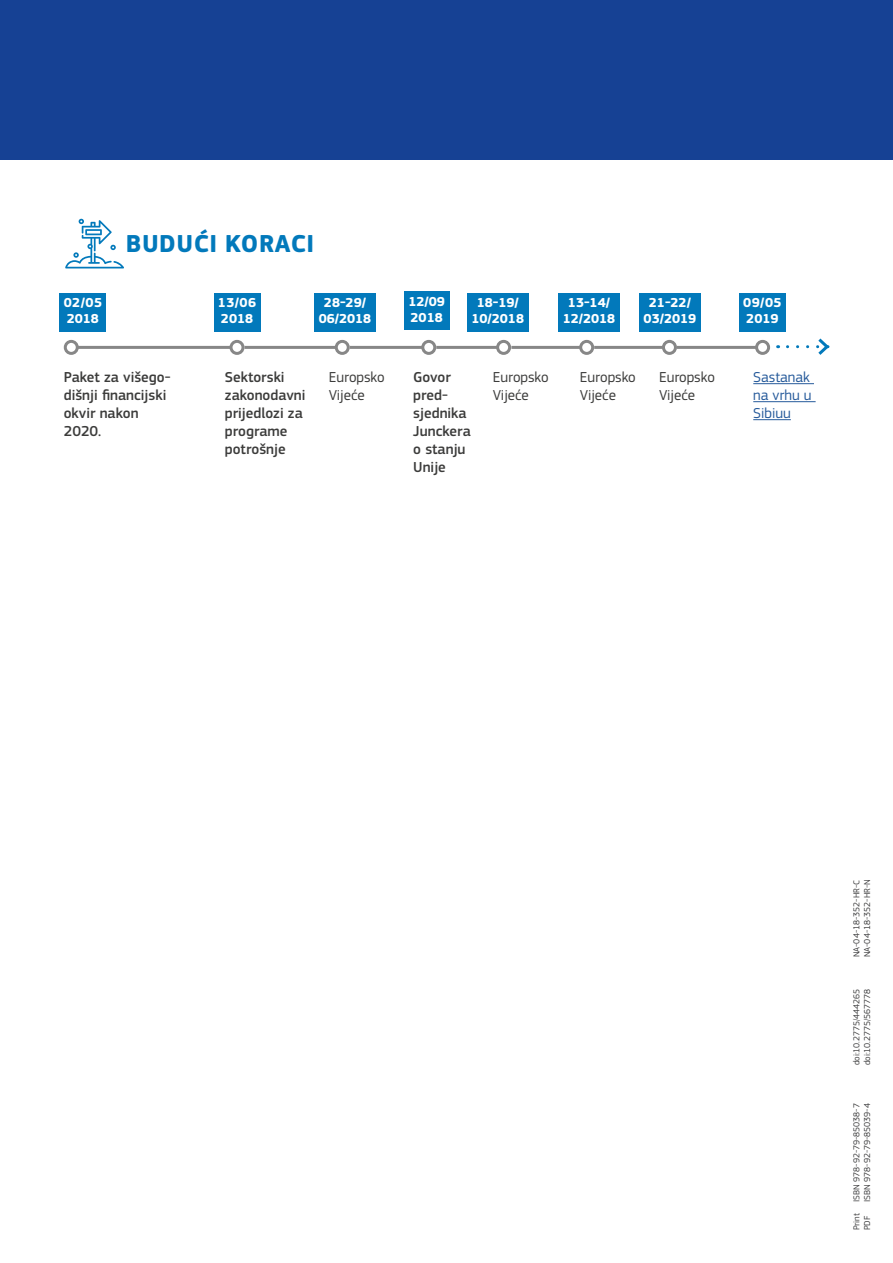
<style>
.page{position:relative;width:893px;height:1263px;background:#fff}
.page>*{position:absolute;margin:0;border:0;box-sizing:border-box;transform-origin:0 0}
.Sub-title_1{font:700 25.5px "EC Square Sans Pro";letter-spacing:.02em;color:#0279bb}
.Body_Text{font:500 15px/18px "EC Square Sans Pro";color:#3c3c3b}
.Body_Text-2{font:15px/18px "EC Square Sans Pro";color:#3c3c3b}
.Body_Text-3{font:15px/18px "EC Square Sans Pro";color:#275b9b;text-align:justify}
.Sub-title_3{font:700 13.5px/16.2px "EC Square Sans Pro";color:#fff}
.Default{font:9px "EC Square Sans Pro";color:#404041}
.Pa5{font:9px "EC Square Sans Pro";color:#404041}
</style>
<div class="page">
<svg style="left:65px;top:219px;width:59px;height:49px"></svg>
<hr style="left:753px;top:383px;width:61px;height:1px;background:#275b9b">
<hr style="left:753px;top:401px;width:63px;height:1px;background:#275b9b">
<hr style="left:753px;top:419px;width:38px;height:1px;background:#275b9b">
<hr style="left:77px;top:346px;width:154px;height:3px;background:#878787">
<div style="left:64px;top:340px;width:15px;height:15px;border:3px solid #878787;border-radius:50%"></div>
<div style="left:229px;top:340px;width:15px;height:15px;border:3px solid #878787;border-radius:50%"></div>
<hr style="left:244px;top:346px;width:92px;height:3px;background:#878787">
<div style="left:335px;top:340px;width:15px;height:15px;border:3px solid #878787;border-radius:50%"></div>
<hr style="left:350px;top:346px;width:73px;height:3px;background:#878787">
<div style="left:421px;top:340px;width:15px;height:15px;border:3px solid #878787;border-radius:50%"></div>
<hr style="left:436px;top:346px;width:62px;height:3px;background:#878787">
<div style="left:496px;top:340px;width:15px;height:15px;border:3px solid #878787;border-radius:50%"></div>
<hr style="left:511px;top:346px;width:70px;height:3px;background:#878787">
<div style="left:579px;top:340px;width:15px;height:15px;border:3px solid #878787;border-radius:50%"></div>
<hr style="left:594px;top:346px;width:69px;height:3px;background:#878787">
<div style="left:662px;top:340px;width:15px;height:15px;border:3px solid #878787;border-radius:50%"></div>
<hr style="left:677px;top:346px;width:80px;height:3px;background:#878787">
<div style="left:755px;top:340px;width:15px;height:15px;border:3px solid #878787;border-radius:50%"></div>
<svg style="left:787px;top:338px;width:43px;height:17px"></svg>
<div style="left:60px;top:293px;width:46px;height:38px;background:#0279bb"></div>
<div style="left:214px;top:293px;width:46px;height:38px;background:#0279bb"></div>
<div style="left:739px;top:293px;width:47px;height:38px;background:#0279bb"></div>
<div style="left:314px;top:293px;width:62px;height:38px;background:#0279bb"></div>
<div style="left:467px;top:293px;width:61px;height:38px;background:#0279bb"></div>
<div style="left:558px;top:293px;width:62px;height:38px;background:#0279bb"></div>
<div style="left:639px;top:293px;width:61px;height:38px;background:#0279bb"></div>
<div style="left:404px;top:291px;width:45px;height:39px;background:#0279bb"></div>
<div style="left:0;top:0;width:893px;height:160px;background:#164194"></div>
<p class="Sub-title_1" style="left:126px;top:229px;width:190px">BUDUĆI KORACI</p>
<p class="Sub-title_3" style="left:408px;top:294px;width:38px">12/09<br>2018</p>
<p class="Sub-title_3" style="left:64px;top:295px;width:40px">02/05<br>2018</p>
<p class="Sub-title_3" style="left:218px;top:295px;width:40px">13/06<br>2018</p>
<p class="Sub-title_3" style="left:743px;top:295px;width:40px">09/05<br>2019</p>
<p class="Sub-title_3" style="left:319px;top:295px;width:54px;text-align:center">28-29/<br>06/2018</p>
<p class="Sub-title_3" style="left:471px;top:295px;width:54px;text-align:center">18-19/<br>10/2018</p>
<p class="Sub-title_3" style="left:563px;top:295px;width:54px;text-align:center">13-14/<br>12/2018</p>
<p class="Sub-title_3" style="left:644px;top:295px;width:54px;text-align:center">21-22/<br>03/2019</p>
<p class="Body_Text" style="left:64px;top:369px;width:108px">Paket za višego&shy;dišnji financijski okvir nakon<br>2020.</p>
<p class="Body_Text" style="left:225px;top:369px;width:82px">Sektorski zakonodavni prijedlozi za programe potrošnje</p>
<p class="Body_Text-2" style="left:329px;top:368px;width:57px">Europsko<br>Vijeće</p>
<p class="Body_Text-2" style="left:493px;top:368px;width:57px">Europsko<br>Vijeće</p>
<p class="Body_Text-2" style="left:580px;top:368px;width:57px">Europsko<br>Vijeće</p>
<p class="Body_Text-2" style="left:659px;top:368px;width:57px">Europsko<br>Vijeće</p>
<p class="Body_Text-3" style="left:753px;top:368px;width:60px">Sastanak na vrhu u Sibiuu</p>
<p class="Body_Text" style="left:413px;top:369px;width:59px">Govor pred&shy;sjednika<br>Junckera o stanju<br>Unije</p>
<p class="Pa5" style="left:862px;top:957px;width:80px;rotate:-90deg">NA-04-18-352-HR-N</p>
<p class="Default" style="left:851px;top:957px;width:79px;rotate:-90deg">NA-04-18-352-HR-C</p>
<p class="Pa5" style="left:862px;top:1065px;width:78px;rotate:-90deg">doi:10.2775/567778</p>
<p class="Default" style="left:851px;top:1065px;width:78px;rotate:-90deg">doi:10.2775/444265</p>
<p class="Pa5" style="left:862px;top:1202px;width:100px;rotate:-90deg">ISBN 978-92-79-85039-4</p>
<p class="Default" style="left:851px;top:1202px;width:100px;rotate:-90deg">ISBN 978-92-79-85038-7</p>
<p class="Default" style="left:851px;top:1230px;width:19px;rotate:-90deg">Print</p>
<p class="Pa5" style="left:862px;top:1230px;width:16px;rotate:-90deg">PDF</p>
</div>
